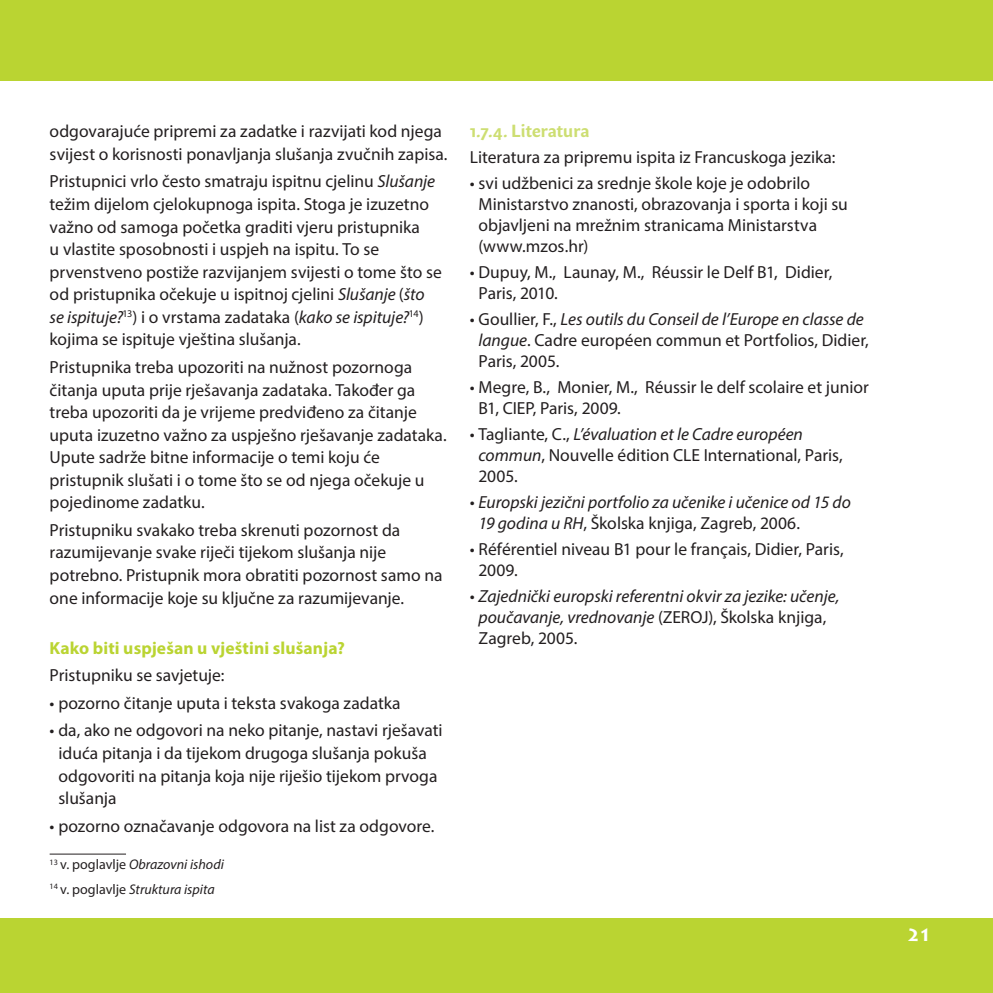
<style>
.page{position:relative;width:993px;height:993px;background:#fff}
.page>*{position:absolute;margin:0;border:0;box-sizing:border-box;transform-origin:0 0}
.t1{font:17.5px/22.6px "Myriad Pro";color:#231f20}
.t2{font:italic 17.5px/21px "Myriad Pro";color:#231f20}
.t3{font:700 17.5px "Myriad Pro";letter-spacing:.005em;color:#bad432}
.t4{font:700 17.5px "Sharik Sans";letter-spacing:-.005em;color:#cdde72}
.t5{font:700 17.5px "Lithos Pro";color:#fff}
.t6{font:italic 14px/24.3px "Myriad Pro";color:#231f20}
.s1{font-style:italic}
.s2{font-style:normal}
</style>
<div class="page">
<div style="left:0;top:0;width:992px;height:81px;background:#bad432"></div>
<div style="left:0;top:918px;width:992px;height:74px;background:#bad432"></div>
<hr style="left:50px;top:853px;width:76px;height:1px;background:#231f20">
<p class="t1" style="left:50px;top:120px;width:399px">odgovarajuće pripremi za zadatke i razvijati kod njega svijest o korisnosti ponavljanja slušanja zvučnih zapisa.</p>
<p class="t1" style="left:50px;top:170px;width:393px">Pristupnici vrlo često smatraju ispitnu cjelinu <span class="s1">Slušanje </span>težim dijelom cjelokupnoga ispita. Stoga je izuzetno važno od samoga početka graditi vjeru pristupnika<br>u vlastite sposobnosti i uspjeh na ispitu. To se prvenstveno postiže razvijanjem svijesti o tome što se od pristupnika očekuje u ispitnoj cjelini <span class="s1">Slušanje</span> (<span class="s1">što se ispituje?</span><sup>13</sup>) i o vrstama zadataka (<span class="s1">kako se ispituje?</span><sup>14</sup>) kojima se ispituje vještina slušanja.</p>
<p class="t1" style="left:50px;top:355px;width:398px">Pristupnika treba upozoriti na nužnost pozornoga čitanja uputa prije rješavanja zadataka. Također ga treba upozoriti da je vrijeme predviđeno za čitanje uputa izuzetno važno za uspješno rješavanje zadataka.<br>Upute sadrže bitne informacije o temi koju će pristupnik slušati i o tome što se od njega očekuje u pojedinome zadatku.</p>
<p class="t1" style="left:50px;top:518px;width:394px">Pristupniku svakako treba skrenuti pozornost da razumijevanje svake riječi tijekom slušanja nije potrebno. Pristupnik mora obratiti pozornost samo na one informacije koje su ključne za razumijevanje.</p>
<p class="t3" style="left:50px;top:636px;width:296px">Kako biti uspješan u vještini slušanja?</p>
<p class="t1" style="left:50px;top:663px;width:176px">Pristupniku se savjetuje:</p>
<p class="t1" style="left:50px;top:691px;width:352px">• pozorno čitanje uputa i teksta svakoga zadatka</p>
<p class="t1" style="left:58px;top:718px;width:385px;text-indent:-9px">• da, ako ne odgovori na neko pitanje, nastavi rješavati iduća pitanja i da tijekom drugoga slušanja pokuša odgovoriti na pitanja koja nije riješio tijekom prvoga slušanja</p>
<p class="t1" style="left:50px;top:813px;width:386px">• pozorno označavanje odgovora na list za odgovore.</p>
<p class="t6" style="left:50px;top:852px;width:176px"><sup>13</sup> <span class="s2">v. poglavlje</span> Obrazovni ishodi<br><sup>14</sup> <span class="s2">v. poglavlje</span> Struktura ispita</p>
<p class="t4" style="left:469px;top:119px;width:121px">1.7.4. Literatura</p>
<p class="t1" style="left:469px;top:146px;width:367px">Literatura za pripremu ispita iz Francuskoga jezika:</p>
<p class="t1" style="left:478px;top:173px;width:371px;line-height:21px;text-indent:-9px">• svi udžbenici za srednje škole koje je odobrilo Ministarstvo znanosti, obrazovanja i sporta i koji su objavljeni na mrežnim stranicama Ministarstva (www.mzos.hr)</p>
<p class="t1" style="left:478px;top:262px;width:355px;line-height:21px;text-indent:-9px">• Dupuy, M., Launay, M., Réussir le Delf B1, Didier,<br>Paris, 2010.</p>
<p class="t1" style="left:478px;top:308px;width:392px;line-height:21px;text-indent:-9px">• Goullier, F., <span class="s1">Les outils du Conseil de l’Europe en classe de langue</span>. Cadre européen commun et Portfolios, Didier,<br>Paris, 2005.</p>
<p class="t1" style="left:478px;top:376px;width:392px;line-height:21px;text-indent:-9px">• Megre, B., Monier, M., Réussir le delf scolaire et junior<br>B1, CIEP, Paris, 2009.</p>
<p class="t1" style="left:478px;top:423px;width:365px;line-height:21px;text-indent:-9px">• Tagliante, C., <span class="s1">L’évaluation et le Cadre européen commun</span>, Nouvelle édition CLE International, Paris,<br>2005.</p>
<p class="t2" style="left:478px;top:491px;width:373px;text-indent:-9px">• Europski jezični portfolio za učenike i učenice od 15 do<br>19 godina u RH<span class="s2">, Školska knjiga, Zagreb, 2006.</span></p>
<p class="t1" style="left:478px;top:538px;width:366px;line-height:21px;text-indent:-9px">• Référentiel niveau B1 pour le français, Didier, Paris,<br>2009.</p>
<p class="t2" style="left:478px;top:585px;width:362px;text-indent:-9px">• Zajednički europski referentni okvir za jezike: učenje, poučavanje, vrednovanje <span class="s2">(ZEROJ), Školska knjiga,<br>Zagreb, 2005.</span></p>
<p class="t5" style="left:906px;top:924px;width:26px">21</p>
</div>
